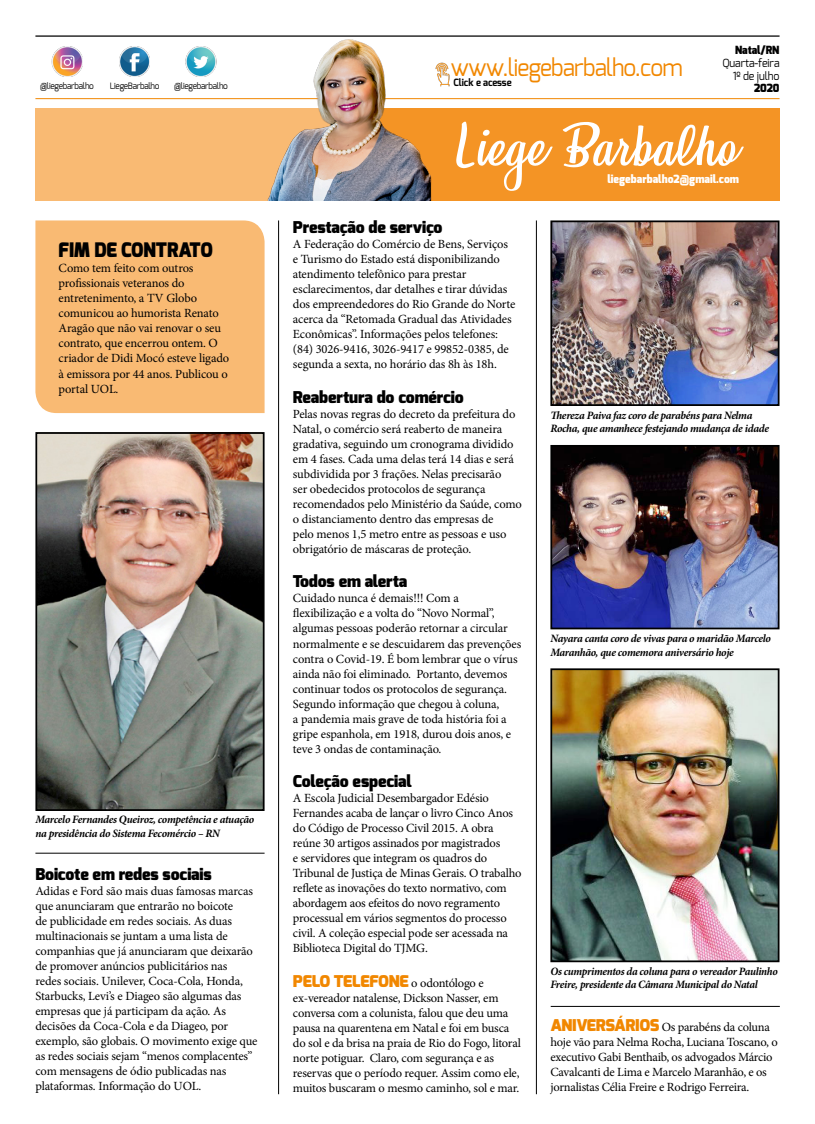
<style>
.page{position:relative;width:815px;height:1124px;background:#fff}
.page>*{position:absolute;margin:0;border:0;box-sizing:border-box;transform-origin:0 0}
.t1{font:51.25px "Honeymoon Personal Use";color:#fff}
.t2{font:23.88px "Exo";letter-spacing:-.03em;color:#f18700;scale:.95 1}
.t3{font:900 20px "Exo";letter-spacing:-.01em;color:#000;scale:.93 1}
.t4{font:900 16.25px "Exo";letter-spacing:-.01em;color:#000}
.t5{font:900 16.25px "Exo";letter-spacing:-.015em;color:#f18700}
.t6{font:12.5px/15px "Minion Pro";letter-spacing:-.015em;color:#000}
.t7{font:italic 700 11.25px/13.5px "Minion Pro";letter-spacing:-.03em;color:#000}
.t8{font:900 11.25px "Exo";color:#fff;scale:.95 1}
.t9{font:11.25px/12.5px "Exo";letter-spacing:-.01em;color:#000;text-align:right;scale:.95 1}
.t10{font:900 11.25px "Exo";letter-spacing:-.01em;color:#000;scale:.95 1}
.t11{font:700 10px "Exo";letter-spacing:-.01em;color:#000;scale:.95 1}
.t12{font:8.75px "Exo";letter-spacing:-.03em;color:#000;scale:.95 1}
.s1{font-family:"Minion Pro";font-weight:400;font-size:12.5px;color:#000}
.s2{font-family:"Exo";font-weight:900;font-size:16.25px;color:#f18700}
</style>
<div class="page">
<hr style="left:35px;top:35px;width:745px;height:2px;background:#000">
<hr style="left:35px;top:98px;width:745px;height:1px;background:#f18700">
<img style="left:52px;top:47px;width:30px;height:30px">
<img style="left:119px;top:47px;width:31px;height:30px">
<img style="left:186px;top:47px;width:30px;height:30px">
<div style="left:35px;top:108px;width:745px;height:93px;background:#f9ba73"></div>
<div style="left:331px;top:108px;width:449px;height:93px;background:#f49425"></div>
<img style="left:242px;top:35px;width:235px;height:166px">
<div style="left:35px;top:220px;width:230px;height:193px;background:#f9ba73"></div>
<hr style="left:35px;top:852px;width:230px;height:1px;background:#000">
<hr style="left:278px;top:220px;width:1px;height:873px;background:#000">
<hr style="left:536px;top:220px;width:1px;height:873px;background:#000">
<img style="left:38px;top:435px;width:224px;height:372px">
<div style="left:35px;top:432px;width:230px;height:378px;border:2px solid #000"></div>
<hr style="left:551px;top:1005px;width:229px;height:1px;background:#000">
<img style="left:553px;top:223px;width:223px;height:180px">
<div style="left:550px;top:220px;width:229px;height:186px;border:2px solid #000"></div>
<img style="left:553px;top:671px;width:223px;height:288px">
<div style="left:550px;top:668px;width:229px;height:294px;border:2px solid #000"></div>
<img style="left:553px;top:448px;width:223px;height:178px">
<div style="left:550px;top:445px;width:229px;height:184px;border:2px solid #000"></div>
<img style="left:429px;top:61px;width:27px;height:26px">
<p class="t12" style="left:40px;top:80px;width:58px">@liegebarbalho</p>
<p class="t12" style="left:110px;top:80px;width:54px">LiegeBarbalho</p>
<p class="t12" style="left:174px;top:80px;width:58px">@liegebarbalho</p>
<h3 class="t3" style="left:59px;top:237px;width:167px">FIM DE CONTRATO</h3>
<p class="t6" style="left:59px;top:261px;width:172px">Como tem feito com outros profissionais veteranos do entretenimento, a TV Globo comunicou ao humorista Renato<br>Aragão que não vai renovar o seu contrato, que encerrou ontem. O criador de Didi Mocó esteve ligado à emissora por 44 anos. Publicou o portal UOL.</p>
<p class="t7" style="left:35px;top:812px;width:220px">Marcelo Fernandes Queiroz, competência e atuação na presidência do Sistema Fecomércio – RN</p>
<h3 class="t4" style="left:35px;top:863px;width:178px">Boicote em redes sociais</h3>
<p class="t6" style="left:35px;top:883px;width:224px">Adidas e Ford são mais duas famosas marcas que anunciaram que entrarão no boicote<br>de publicidade em redes sociais. As duas multinacionais se juntam a uma lista de companhias que já anunciaram que deixarão de promover anúncios publicitários nas<br>redes sociais. Unilever, Coca-Cola, Honda, Starbucks, Levi’s e Diageo são algumas das empresas que já participam da ação. As decisões da Coca-Cola e da Diageo, por exemplo, são globais. O movimento exige que as redes sociais sejam “menos complacentes” com mensagens de ódio publicadas nas plataformas. Informação do UOL.</p>
<p class="t10" style="left:735px;top:43px;width:48px">Natal/RN</p>
<p class="t9" style="left:722px;top:57px;width:62px">Quarta-feira<br>1º de julho</p>
<p class="t10" style="left:754px;top:81px;width:28px">2020</p>
<h2 class="t2" style="left:451px;top:52px;width:246px">www.liegebarbalho.com</h2>
<p class="t11" style="left:454px;top:76px;width:63px">Click e acesse</p>
<h1 class="t1" style="left:458px;top:117px;width:281px">Liege Barbalho</h1>
<p class="t8" style="left:607px;top:171px;width:140px">liegebarbalho2@gmail.com</p>
<h3 class="t4" style="left:293px;top:217px;width:151px">Prestação de serviço</h3>
<p class="t6" style="left:293px;top:237px;width:224px">A Federação do Comércio de Bens, Serviços e Turismo do Estado está disponibilizando atendimento telefônico para prestar esclarecimentos, dar detalhes e tirar dúvidas dos empreendedores do Rio Grande do Norte acerca da “Retomada Gradual das Atividades Econômicas”. Informações pelos telefones: (84) 3026-9416, 3026-9417 e 99852-0385, de segunda a sexta, no horário das 8h às 18h.</p>
<h3 class="t4" style="left:293px;top:386px;width:172px">Reabertura do comércio</h3>
<p class="t6" style="left:293px;top:406px;width:230px">Pelas novas regras do decreto da prefeitura do Natal, o comércio será reaberto de maneira gradativa, seguindo um cronograma dividido em 4 fases. Cada uma delas terá 14 dias e será subdividida por 3 frações. Nelas precisarão<br>ser obedecidos protocolos de segurança recomendados pelo Ministério da Saúde, como o distanciamento dentro das empresas de<br>pelo menos 1,5 metro entre as pessoas e uso obrigatório de máscaras de proteção.</p>
<h3 class="t4" style="left:293px;top:571px;width:116px">Todos em alerta</h3>
<p class="t6" style="left:293px;top:591px;width:230px">Cuidado nunca é demais!!! Com a flexibilização e a volta do “Novo Normal”, algumas pessoas poderão retornar a circular normalmente e se descuidarem das prevenções contra o Covid-19. É bom lembrar que o vírus ainda não foi eliminado. Portanto, devemos continuar todos os protocolos de segurança.<br>Segundo informação que chegou à coluna,<br>a pandemia mais grave de toda história foi a gripe espanhola, em 1918, durou dois anos, e teve 3 ondas de contaminação.</p>
<h3 class="t4" style="left:293px;top:770px;width:120px">Coleção especial</h3>
<p class="t6" style="left:293px;top:790px;width:230px">A Escola Judicial Desembargador Edésio Fernandes acaba de lançar o livro Cinco Anos do Código de Processo Civil 2015. A obra reúne 30 artigos assinados por magistrados<br>e servidores que integram os quadros do Tribunal de Justiça de Minas Gerais. O trabalho reflete as inovações do texto normativo, com abordagem aos efeitos do novo regramento processual em vários segmentos do processo civil. A coleção especial pode ser acessada na Biblioteca Digital do TJMG.</p>
<h3 class="t5" style="left:293px;top:970px;width:192px">PELO TELEFONE <span class="s1">o odontólogo e</span></h3>
<p class="t6" style="left:293px;top:990px;width:229px">ex-vereador natalense, Dickson Nasser, em conversa com a colunista, falou que deu uma pausa na quarentena em Natal e foi em busca do sol e da brisa na praia de Rio do Fogo, litoral norte potiguar. Claro, com segurança e as reservas que o período requer. Assim como ele, muitos buscaram o mesmo caminho, sol e mar.</p>
<p class="t7" style="left:550px;top:408px;width:220px">Thereza Paiva faz coro de parabéns para Nelma<br>Rocha, que amanhece festejando mudança de idade</p>
<p class="t7" style="left:550px;top:631px;width:222px">Nayara canta coro de vivas para o maridão Marcelo<br>Maranhão, que comemora aniversário hoje</p>
<p class="t7" style="left:550px;top:964px;width:229px">Os cumprimentos da coluna para o vereador Paulinho<br>Freire, presidente da Câmara Municipal do Natal</p>
<p class="t6" style="left:550px;top:1019px;width:229px"><span class="s2">ANIVERSÁRIOS</span> Os parabéns da coluna hoje vão para Nelma Rocha, Luciana Toscano, o executivo Gabi Benthaib, os advogados Márcio Cavalcanti de Lima e Marcelo Maranhão, e os jornalistas Célia Freire e Rodrigo Ferreira.</p>
</div>
